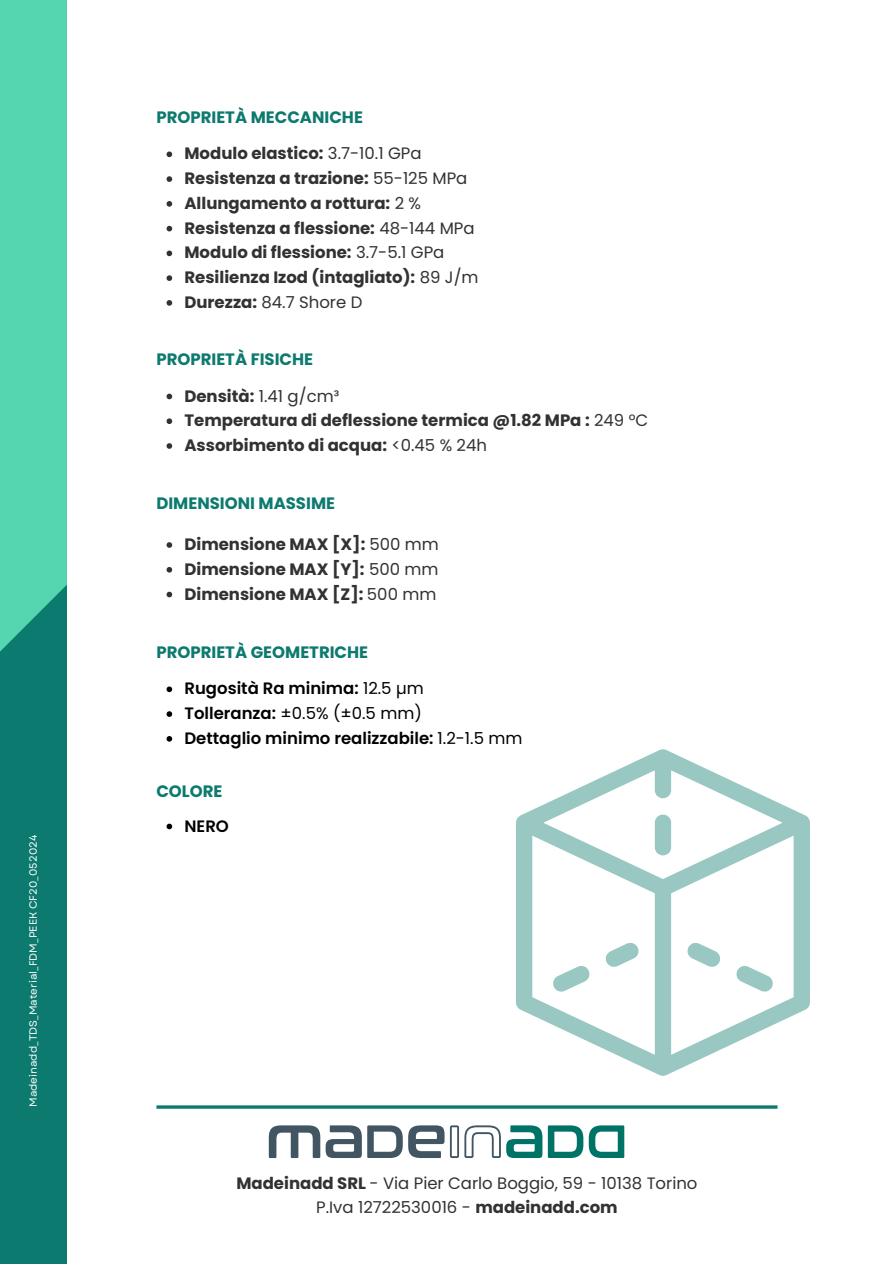
<style>
.page{position:relative;width:894px;height:1264px;background:#fff}
.page>*{position:absolute;margin:0;border:0;box-sizing:border-box;transform-origin:0 0}
.t1{font:700 16.5px "Poppins";color:#323232}
.t2{font:16.5px/24.8px "Poppins";color:#323232;text-align:center}
.t3{font:700 16.5px "Poppins";color:#0c7a6e}
.t4{font:600 16.5px "Poppins";color:#000}
.t5{font:16.5px "Poppins";color:#000}
.t6{font:10.5px "Garet";color:#fff}
.s1{font-weight:400}
.s2{font-weight:700}
.s3{font-weight:600}
</style>
<div class="page">
<hr style="left:156px;top:1105px;width:621px;height:3px;background:#0c7a6e">
<div style="left:0;top:0;width:67px;height:1263px;background:#0c7a6e"></div>
<div style="left:0;top:0;width:67px;height:651px;background:#55d5b0"></div>
<svg style="left:516px;top:749px;width:293px;height:326px"></svg>
<svg style="left:408px;top:1125px;width:36px;height:32px"></svg>
<svg style="left:269px;top:1125px;width:133px;height:32px"></svg>
<svg style="left:450px;top:1125px;width:174px;height:32px"></svg>
<svg style="left:166px;top:151px;width:6px;height:6px"></svg>
<svg style="left:166px;top:176px;width:6px;height:6px"></svg>
<svg style="left:166px;top:201px;width:6px;height:6px"></svg>
<svg style="left:166px;top:226px;width:6px;height:5px"></svg>
<svg style="left:166px;top:250px;width:6px;height:6px"></svg>
<svg style="left:166px;top:275px;width:6px;height:6px"></svg>
<svg style="left:166px;top:300px;width:6px;height:6px"></svg>
<svg style="left:166px;top:393px;width:6px;height:6px"></svg>
<svg style="left:166px;top:418px;width:6px;height:6px"></svg>
<svg style="left:166px;top:443px;width:6px;height:6px"></svg>
<svg style="left:166px;top:542px;width:6px;height:6px"></svg>
<svg style="left:166px;top:567px;width:6px;height:5px"></svg>
<svg style="left:166px;top:591px;width:6px;height:6px"></svg>
<svg style="left:166px;top:686px;width:6px;height:6px"></svg>
<svg style="left:166px;top:711px;width:6px;height:6px"></svg>
<svg style="left:166px;top:736px;width:6px;height:5px"></svg>
<svg style="left:166px;top:823px;width:6px;height:6px"></svg>
<p class="t6" style="left:26px;top:1107px;width:273px;rotate:-90deg">Madeinadd_TDS_Material_FDM_PEEK CF20_052024</p>
<p class="t3" style="left:156px;top:105px;width:208px">PROPRIETÀ MECCANICHE</p>
<p class="t1" style="left:184px;top:142px;width:238px">Modulo elastico: <span class="s1">3.7-10.1 GPa</span></p>
<p class="t1" style="left:184px;top:167px;width:284px">Resistenza a trazione: <span class="s1">55-125 MPa</span></p>
<p class="t1" style="left:184px;top:191px;width:238px">Allungamento a rottura: <span class="s1">2 %</span></p>
<p class="t1" style="left:184px;top:216px;width:291px">Resistenza a flessione: <span class="s1">48-144 MPa</span></p>
<p class="t1" style="left:184px;top:241px;width:261px">Modulo di flessione: <span class="s1">3.7-5.1 GPa</span></p>
<p class="t1" style="left:184px;top:266px;width:295px">Resilienza Izod (intagliato): <span class="s1">89 J/m</span></p>
<p class="t2" style="left:184px;top:290px;width:179px"><span class="s2">Durezza:</span> 84.7 Shore D</p>
<p class="t3" style="left:156px;top:347px;width:158px">PROPRIETÀ FISICHE</p>
<p class="t2" style="left:184px;top:383px;width:156px"><span class="s2">Densità:</span> 1.41 g/cm³</p>
<p class="t1" style="left:184px;top:409px;width:465px">Temperatura di deflessione termica @1.82 MPa : <span class="s1">249 °C</span></p>
<p class="t1" style="left:184px;top:434px;width:304px">Assorbimento di acqua: <span class="s1">&lt;0.45 % 24h</span></p>
<p class="t3" style="left:156px;top:492px;width:180px">DIMENSIONI MASSIME</p>
<p class="t1" style="left:184px;top:532px;width:256px">Dimensione MAX [X]: <span class="s1">500 mm</span></p>
<p class="t1" style="left:184px;top:557px;width:255px">Dimensione MAX [Y]: <span class="s1">500 mm</span></p>
<p class="t1" style="left:184px;top:582px;width:253px">Dimensione MAX [Z]: <span class="s1">500 mm</span></p>
<p class="t3" style="left:156px;top:640px;width:213px">PROPRIETÀ GEOMETRICHE</p>
<p class="t4" style="left:184px;top:677px;width:241px">Rugosità Ra minima: <span class="s1">12.5 µm</span></p>
<p class="t5" style="left:184px;top:701px;width:239px"><span class="s3">Tolleranza:</span> ±0.5% (±0.5 mm)</p>
<p class="t4" style="left:184px;top:726px;width:339px">Dettaglio minimo realizzabile: <span class="s1">1.2-1.5 mm</span></p>
<p class="t3" style="left:156px;top:780px;width:68px">COLORE</p>
<p class="t4" style="left:184px;top:814px;width:46px">NERO</p>
<p class="t2" style="left:236px;top:1170px;width:462px"><span class="s2">Madeinadd SRL</span> - Via Pier Carlo Boggio, 59 - 10138 Torino<br>P.Iva 12722530016 - <span class="s2">madeinadd.com</span></p>
</div>
